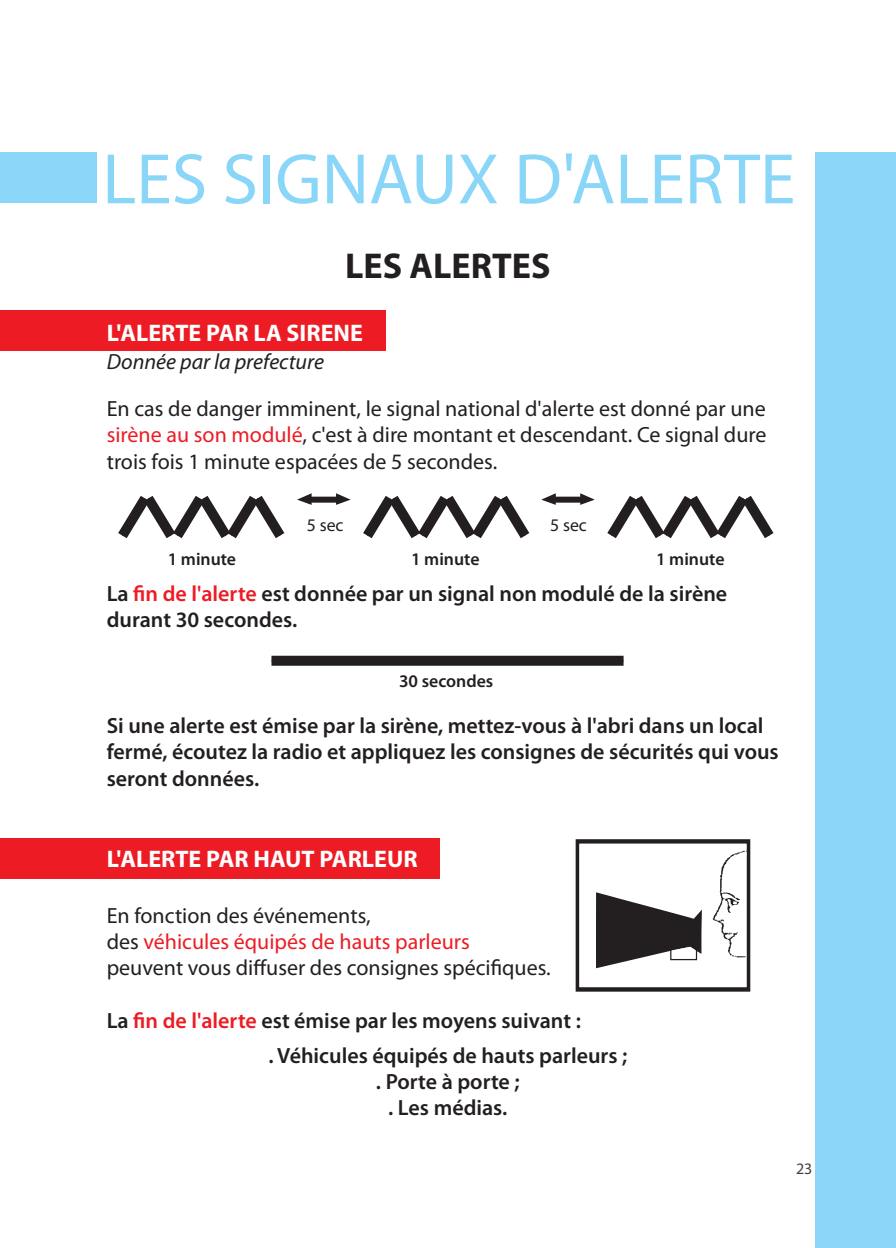
<style>
.page{position:relative;width:896px;height:1248px;background:#fff}
.page>*{position:absolute;margin:0;border:0;box-sizing:border-box;transform-origin:0 0}
.t1{font:72px "Myriad Pro";color:#89d6f8}
.t2{font:700 36px "Myriad Pro";color:#231f20}
.t3{font:700 24px "Myriad Pro";color:#fff}
.t4{font:600 22px/26.4px "Myriad Pro";color:#231f20}
.t5{font:22px/26.4px "Myriad Pro";color:#231f20;text-align:justify}
.t6{font:italic 22px "Myriad Pro";color:#231f20}
.t7{font:600 17.8px "Myriad Pro";color:#231f20}
.t8{font:17.8px "Myriad Pro";color:#231f20}
.t9{font:16px "Myriad Pro";color:#404041}
.s1{color:#ed1c24}
</style>
<div class="page">
<div style="left:0;top:310px;width:385px;height:40px;background:#ed1c24"></div>
<div style="left:0;top:838px;width:439px;height:40px;background:#ed1c24"></div>
<svg style="left:118px;top:493px;width:194px;height:46px"></svg>
<div style="left:309px;top:496px;width:32px;height:6px;background:#231f20"></div>
<svg style="left:580px;top:493px;width:194px;height:46px"></svg>
<svg style="left:336px;top:493px;width:220px;height:46px"></svg>
<div style="left:553px;top:496px;width:32px;height:6px;background:#231f20"></div>
<div style="left:271px;top:655px;width:352px;height:10px;background:#231f20"></div>
<svg style="left:575px;top:839px;width:176px;height:153px"></svg>
<div style="left:0;top:152px;width:97px;height:51px;background:#89d6f8"></div>
<div style="left:816px;top:153px;width:80px;height:1094px;background:#89d6f8"></div>
<h1 class="t1" style="left:102px;top:152px;width:694px">LES SIGNAUX D'ALERTE</h1>
<h2 class="t2" style="left:345px;top:252px;width:207px">LES ALERTES</h2>
<p class="t3" style="left:107px;top:323px;width:258px">L'ALERTE PAR LA SIRENE</p>
<p class="t6" style="left:107px;top:353px;width:219px">Donnée par la prefecture</p>
<p class="t5" style="left:107px;top:396px;width:661px">En cas de danger imminent, le signal national d'alerte est donné par une <span class="s1">sirène au son modulé</span>, c'est à dire montant et descendant. Ce signal dure trois fois 1 minute espacées de 5 secondes.</p>
<p class="t8" style="left:307px;top:518px;width:38px">5 sec</p>
<p class="t8" style="left:550px;top:518px;width:38px">5 sec</p>
<p class="t7" style="left:168px;top:552px;width:70px">1 minute</p>
<p class="t7" style="left:411px;top:552px;width:70px">1 minute</p>
<p class="t7" style="left:656px;top:552px;width:70px">1 minute</p>
<p class="t4" style="left:107px;top:581px;width:622px">La <span class="s1">fin de l'alerte</span> est donnée par un signal non modulé de la sirène durant 30 secondes.</p>
<p class="t7" style="left:399px;top:674px;width:96px">30 secondes</p>
<p class="t4" style="left:107px;top:713px;width:673px">Si une alerte est émise par la sirène, mettez-vous à l'abri dans un local fermé, écoutez la radio et appliquez les consignes de sécurités qui vous seront données.</p>
<p class="t3" style="left:107px;top:850px;width:312px">L'ALERTE PAR HAUT PARLEUR</p>
<p class="t5" style="left:107px;top:903px;width:445px;text-align:left">En fonction des événements,<br>des <span class="s1">véhicules équipés de hauts parleurs </span>peuvent vous diffuser des consignes spécifiques.</p>
<p class="t4" style="left:268px;top:1004px;width:360px;line-height:34.4px;text-indent:-162px">La <span class="s1">fin de l'alerte</span> est émise par les moyens suivant :<br>. Véhicules équipés de hauts parleurs ;</p>
<p class="t4" style="left:376px;top:1069px;width:145px;text-align:center">. Porte à porte ; . Les médias.</p>
<p class="t9" style="left:796px;top:1161px;width:18px">23</p>
</div>
